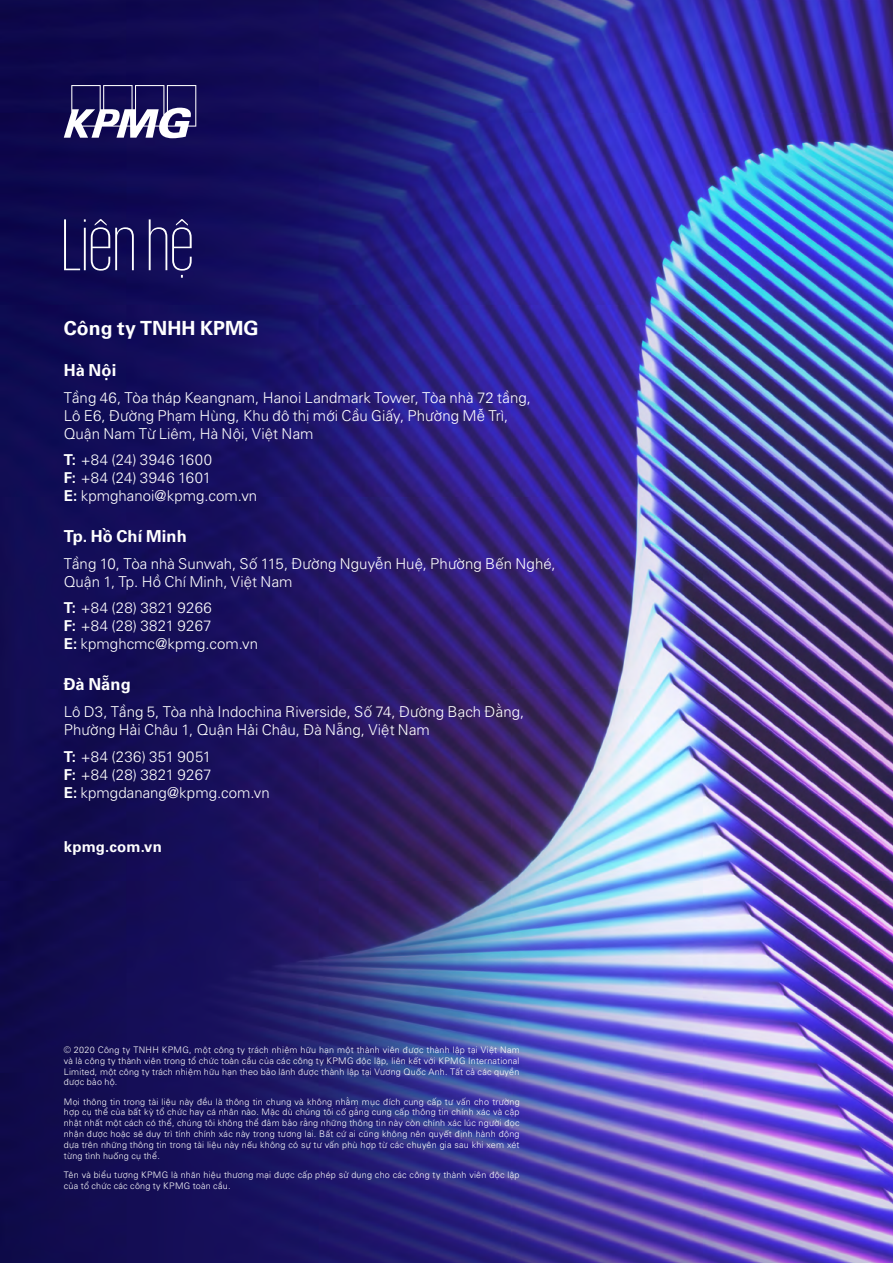
<style>
.page{position:relative;width:893px;height:1263px;background:#fff}
.page>*{position:absolute;margin:0;border:0;box-sizing:border-box;transform-origin:0 0}
.t1{font:200 75px "VNIKPMG";color:#fff}
.t2{font:700 19.5px "VNI Univers 65";letter-spacing:.005em;color:#fff}
.t3{font:700 16.5px "VNI Univers 65";letter-spacing:.005em;color:#fff}
.t4{font:300 15px/18px "VNI Univers 45";letter-spacing:.005em;color:#fff}
.t5{font:700 15px "VNI Univers 65";letter-spacing:.01em;color:#fff}
.t6{font:300 9px/10.8px "VNI Univers 45";letter-spacing:.025em;color:#fff;text-align:justify}
.s1{font-family:"VNI Univers 65";font-weight:700}
</style>
<div class="page">
<img style="left:0;top:0;width:893px;height:1263px">
<svg style="left:64px;top:85px;width:132px;height:53px"></svg>
<h1 class="t1" style="left:61px;top:204px;width:134px">Liên hệ</h1>
<h2 class="t2" style="left:64px;top:314px;width:196px">Công ty TNHH KPMG</h2>
<h3 class="t3" style="left:64px;top:358px;width:54px">Hà Nội</h3>
<h3 class="t4" style="left:64px;top:388px;width:469px">Tầng 46, Tòa tháp Keangnam, Hanoi Landmark Tower, Tòa nhà 72 tầng,<br>Lô E6, Đường Phạm Hùng, Khu đô thị mới Cầu Giấy, Phường Mễ Trì,<br>Quận Nam Từ Liêm, Hà Nội, Việt Nam</h3>
<h3 class="t4" style="left:64px;top:450px;width:195px"><span class="s1">T:</span> +84 (24) 3946 1600<br><span class="s1">F:</span> +84 (24) 3946 1601<br><span class="s1">E:</span> kpmghanoi@kpmg.com.vn</h3>
<h3 class="t3" style="left:64px;top:524px;width:124px">Tp. Hồ Chí Minh</h3>
<h3 class="t4" style="left:64px;top:554px;width:493px">Tầng 10, Tòa nhà Sunwah, Số 115, Đường Nguyễn Huệ, Phường Bến Nghé,<br>Quận 1, Tp. Hồ Chí Minh, Việt Nam</h3>
<h3 class="t4" style="left:64px;top:598px;width:196px"><span class="s1">T:</span> +84 (28) 3821 9266<br><span class="s1">F:</span> +84 (28) 3821 9267<br><span class="s1">E:</span> kpmghcmc@kpmg.com.vn</h3>
<h3 class="t3" style="left:64px;top:673px;width:69px">Đà Nẵng</h3>
<h3 class="t4" style="left:64px;top:702px;width:462px">Lô D3, Tầng 5, Tòa nhà Indochina Riverside, Số 74, Đường Bạch Đằng,<br>Phường Hải Châu 1, Quận Hải Châu, Đà Nẵng, Việt Nam</h3>
<h3 class="t4" style="left:64px;top:747px;width:208px"><span class="s1">T:</span> +84 (236) 351 9051<br><span class="s1">F:</span> +84 (28) 3821 9267<br><span class="s1">E:</span> kpmgdanang@kpmg.com.vn</h3>
<h3 class="t5" style="left:64px;top:836px;width:100px">kpmg.com.vn</h3>
<p class="t6" style="left:64px;top:1044px;width:457px">© 2020 Công ty TNHH KPMG, một công ty trách nhiệm hữu hạn một thành viên được thành lập tại Việt Nam và là công ty thành viên trong tổ chức toàn cầu của các công ty KPMG độc lập, liên kết với KPMG International Limited, một công ty trách nhiệm hữu hạn theo bảo lãnh được thành lập tại Vương Quốc Anh. Tất cả các quyền được bảo hộ.</p>
<p class="t6" style="left:64px;top:1095px;width:457px">Mọi thông tin trong tài liệu này đều là thông tin chung và không nhằm mục đích cung cấp tư vấn cho trường hợp cụ thể của bất kỳ tổ chức hay cá nhân nào. Mặc dù chúng tôi cố gắng cung cấp thông tin chính xác và cập nhật nhất một cách có thể, chúng tôi không thể đảm bảo rằng những thông tin này còn chính xác lúc người đọc nhận được hoặc sẽ duy trì tính chính xác này trong tương lai. Bất cứ ai cũng không nên quyết định hành động dựa trên những thông tin trong tài liệu này nếu không có sự tư vấn phù hợp từ các chuyên gia sau khi xem xét từng tình huống cụ thể.</p>
<p class="t6" style="left:64px;top:1169px;width:457px">Tên và biểu tượng KPMG là nhãn hiệu thương mại được cấp phép sử dụng cho các công ty thành viên độc lập của tổ chức các công ty KPMG toàn cầu.</p>
</div>
